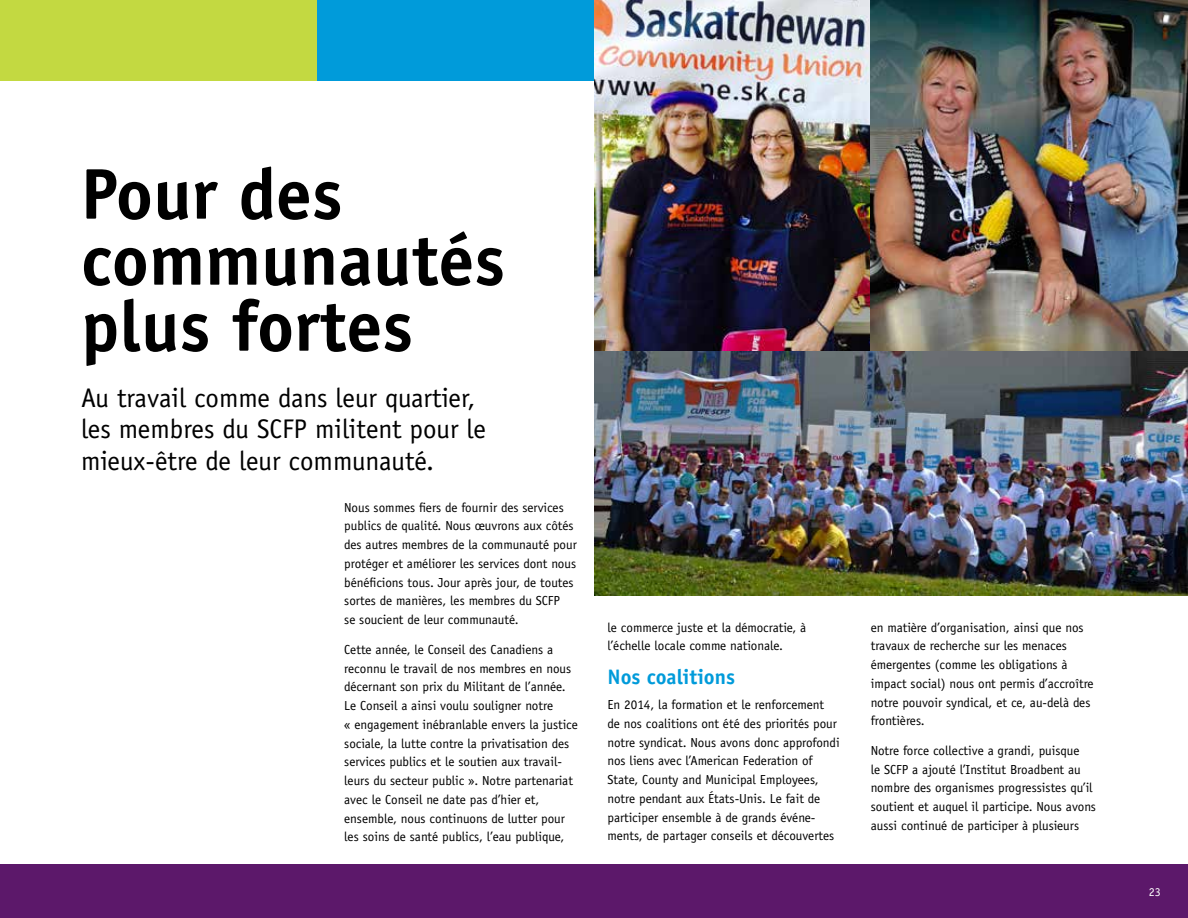
<style>
.page{position:relative;width:1188px;height:918px;background:#fff}
.page>*{position:absolute;margin:0;border:0;box-sizing:border-box;transform-origin:0 0}
.t1{font:700 72px/66px "Officina Sans";color:#000}
.t2{font:27px/31.5px "Officina Sans Std";color:#000}
.t3{font:700 21px "Officina Sans Std";color:#009bda}
.t4{font:13.2px/18.8px "Officina Sans Std";color:#000}
.t5{font:12px "Officina Sans";color:#fff}
</style>
<div class="page">
<div style="left:0;top:865px;width:1188px;height:53px;background:#5c186a"></div>
<div style="left:0;top:0;width:317px;height:81px;background:#c3d941"></div>
<div style="left:317px;top:0;width:277px;height:81px;background:#009bda"></div>
<img style="left:594px;top:0;width:594px;height:595px">
<h1 class="t1" style="left:81px;top:160px;width:426px">Pour des communautés plus fortes</h1>
<h2 class="t2" style="left:81px;top:382px;width:407px">Au travail comme dans leur quartier, les membres du SCFP militent pour le mieux-être de leur communauté.</h2>
<p class="t4" style="left:344px;top:498px;width:234px">Nous sommes fiers de fournir des services publics de qualité. Nous œuvrons aux côtés des autres membres de la communauté pour protéger et améliorer les services dont nous bénéficions tous. Jour après jour, de toutes sortes de manières, les membres du SCFP<br>se soucient de leur communauté.</p>
<p class="t4" style="left:344px;top:640px;width:235px">Cette année, le Conseil des Canadiens a reconnu le travail de nos membres en nous décernant son prix du Militant de l’année.<br>Le Conseil a ainsi voulu souligner notre<br>« engagement inébranlable envers la justice sociale, la lutte contre la privatisation des services publics et le soutien aux travail&shy;leurs du secteur public ». Notre partenariat avec le Conseil ne date pas d’hier et, ensemble, nous continuons de lutter pour les soins de santé publics, l’eau publique,</p>
<p class="t4" style="left:607px;top:618px;width:200px">le commerce juste et la démocratie, à l’échelle locale comme nationale.</p>
<h3 class="t3" style="left:608px;top:663px;width:129px">Nos coalitions</h3>
<p class="t4" style="left:608px;top:695px;width:234px">En 2014, la formation et le renforcement de nos coalitions ont été des priorités pour notre syndicat. Nous avons donc approfondi nos liens avec l’American Federation of State, County and Municipal Employees, notre pendant aux États-Unis. Le fait de participer ensemble à de grands événe&shy;ments, de partager conseils et découvertes</p>
<p class="t4" style="left:871px;top:618px;width:224px">en matière d’organisation, ainsi que nos travaux de recherche sur les menaces émergentes (comme les obligations à impact social) nous ont permis d’accroître notre pouvoir syndical, et ce, au-delà des frontières.</p>
<p class="t4" style="left:871px;top:741px;width:227px">Notre force collective a grandi, puisque<br>le SCFP a ajouté l’Institut Broadbent au nombre des organismes progressistes qu’il soutient et auquel il participe. Nous avons aussi continué de participer à plusieurs</p>
<p class="t5" style="left:1149px;top:885px;width:13px">23</p>
</div>
